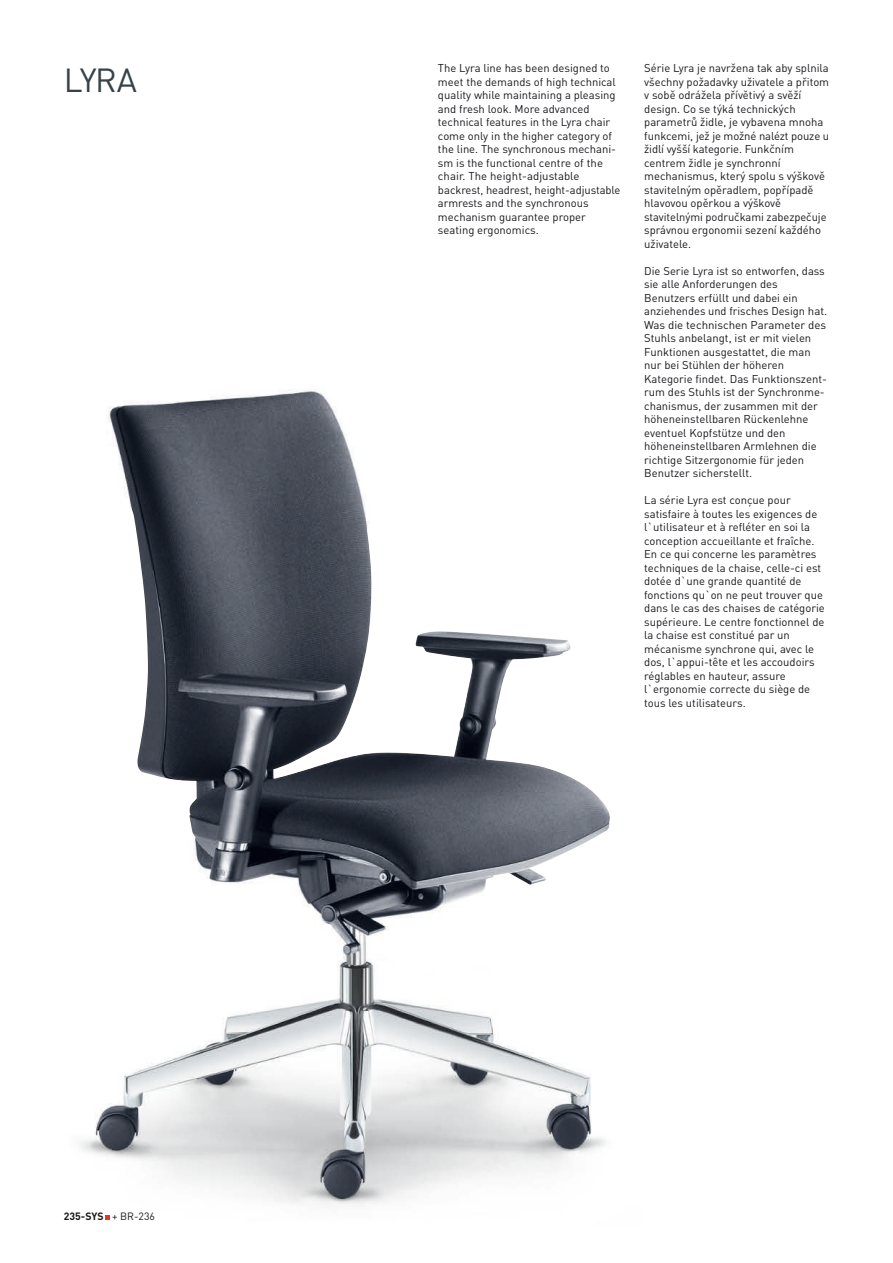
<style>
.page{position:relative;width:893px;height:1263px;background:#fff}
.page>*{position:absolute;margin:0;border:0;box-sizing:border-box;transform-origin:0 0}
.t1{font:33px "DIN Pro";color:#374248}
.t2{font:11.25px/13.5px "DIN Pro";color:#1a171c}
.t3{font:700 10.5px "DIN Pro";color:#1a171c}
.s1{font-weight:400}
</style>
<div class="page">
<img style="left:80px;top:389px;width:530px;height:818px">
<svg style="left:105px;top:1215px;width:5px;height:5px"></svg>
<h1 class="t1" style="left:64px;top:58px;width:75px">lyra</h1>
<p class="t3" style="left:64px;top:1209px;width:93px">235-SYS <span class="s1">+ BR-236</span></p>
<p class="t2" style="left:438px;top:61px;width:184px">The Lyra line has been designed to meet the demands of high technical quality while maintaining a pleasing and fresh look. More advanced technical features in the Lyra chair come only in the higher category of the line. The synchronous mechani&shy;sm is the functional centre of the chair. The height-adjustable backrest, headrest, height-adjustable armrests and the synchronous mechanism guarantee proper seating ergonomics.</p>
<p class="t2" style="left:644px;top:61px;width:186px">Série Lyra je navržena tak aby splnila všechny požadavky uživatele a přitom v sobě odrážela přívětivý a svěží design. Co se týká technických parametrů židle, je vybavena mnoha funkcemi, jež je možné nalézt pouze u židlí vyšší kategorie. Funkčním centrem židle je synchronní mechanismus, který spolu s výškově stavitelným opěradlem, popřípadě hlavovou opěrkou a výškově stavitelnými područkami zabezpečuje správnou ergonomii sezení každého uživatele.</p>
<p class="t2" style="left:644px;top:264px;width:185px">Die Serie Lyra ist so entworfen, dass sie alle Anforderungen des<br>Benutzers erfüllt und dabei ein anziehendes und frisches Design hat.<br>Was die technischen Parameter des<br>Stuhls anbelangt, ist er mit vielen<br>Funktionen ausgestattet, die man nur bei Stühlen der höheren<br>Kategorie findet. Das Funktionszent&shy;rum des Stuhls ist der Synchronme&shy;chanismus, der zusammen mit der höheneinstellbaren Rückenlehne eventuel Kopfstütze und den höheneinstellbaren Armlehnen die richtige Sitzergonomie für jeden<br>Benutzer sicherstellt.</p>
<p class="t2" style="left:644px;top:493px;width:182px">La série Lyra est conçue pour satisfaire à toutes les exigences de l`utilisateur et à refléter en soi la conception accueillante et fraîche.<br>En ce qui concerne les paramètres techniques de la chaise, celle-ci est dotée d`une grande quantité de fonctions qu`on ne peut trouver que dans le cas des chaises de catégorie supérieure. Le centre fonctionnel de la chaise est constitué par un mécanisme synchrone qui, avec le dos, l`appui-tête et les accoudoirs réglables en hauteur, assure l`ergonomie correcte du siège de tous les utilisateurs.</p>
</div>
